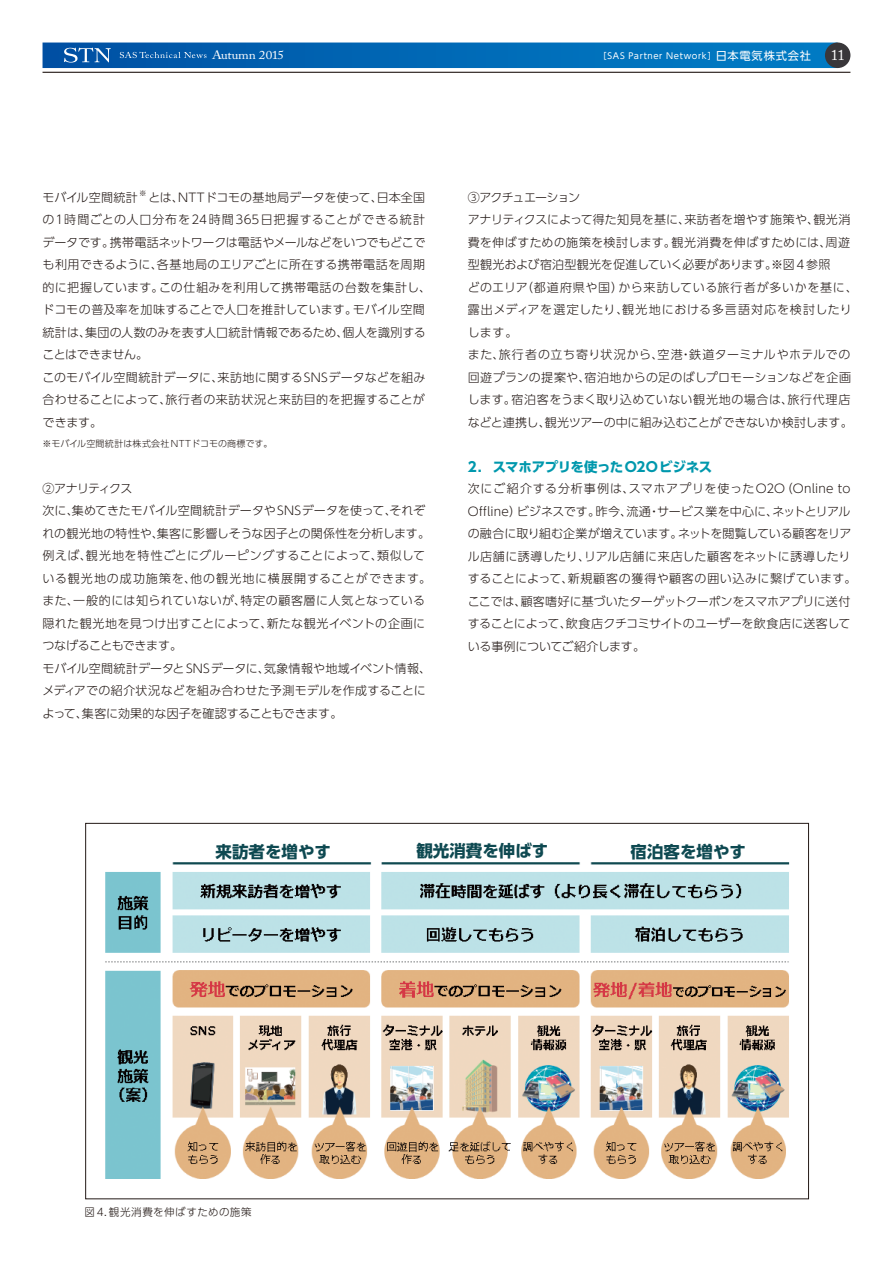
<style>
.page{position:relative;width:893px;height:1263px;background:#fff}
.page>*{position:absolute;margin:0;border:0;box-sizing:border-box;transform-origin:0 0}
.t1{font:700 16.5px "UD Shin Go Pro";color:#0e4951}
.t2{font:15px "Adobe Caslon Pro";color:#fff}
.t3{font:700 13.5px "UD Shin Go Pro";letter-spacing:-.025em;color:#0098ad}
.t4{font:300 12px/22.5px "UD Shin Go Pro";letter-spacing:.015em;color:#231916}
.t5{font:12px "Adobe Caslon Pro";letter-spacing:-.03em;color:#fff;scale:1.1 1}
.t6{font:300 10.5px "UD Shin Go Pro";letter-spacing:.055em;color:#231916}
.t7{font:300 9px "UD Shin Go Pro";letter-spacing:.02em;color:#231916}
.t8{font:8.4px "UD Shin Go Pro";letter-spacing:.075em;color:#fff}
.t9{font:7.5px "UD Shin Go Pro";color:#231916}
.s1{font-size:11.25px}
</style>
<div class="page">
<div style="left:43px;top:43px;width:795px;height:25px;background:linear-gradient(to right,#0052a4,#007dc5)"></div>
<hr style="left:43px;top:72px;width:807px;height:1px;background:#231916">
<svg style="left:64px;top:48px;width:47px;height:15px"></svg>
<svg style="left:120px;top:52px;width:87px;height:6px"></svg>
<div style="left:825px;top:43px;width:25px;height:25px;background:#39373a;border-radius:50%"></div>
<img style="left:105px;top:862px;width:685px;height:317px">
<p class="t5" style="left:212px;top:48px;width:67px">Autumn 2015</p>
<p class="t8" style="left:598px;top:49px;width:215px">［SAS Partner Network］<span class="s1">日本電気株式会社</span></p>
<p class="t2" style="left:831px;top:46px;width:16px">11</p>
<p class="t4" style="left:43px;top:186px;width:97px">モバイル空間統計</p>
<p class="t9" style="left:139px;top:187px;width:9px">※</p>
<p class="t4" style="left:43px;top:186px;width:390px;text-indent:106px">とは、NTTドコモの基地局データを使って、日本全国の1時間ごとの人口分布を24時間365日把握することができる統計データです。携帯電話ネットワークは電話やメールなどをいつでもどこでも利用できるように、各基地局のエリアごとに所在する携帯電話を周期的に把握しています。この仕組みを利用して携帯電話の台数を集計し、ドコモの普及率を加味することで人口を推計しています。モバイル空間統計は、集団の人数のみを表す人口統計情報であるため、個人を識別することはできません。<br>このモバイル空間統計データに、来訪地に関するSNSデータなどを組み合わせることによって、旅行者の来訪状況と来訪目的を把握することができます。</p>
<p class="t7" style="left:43px;top:436px;width:232px">※モバイル空間統計は株式会社NTTドコモの商標です。</p>
<p class="t4" style="left:43px;top:477px;width:390px">②アナリティクス<br>次に、集めてきたモバイル空間統計データやSNSデータを使って、それぞれの観光地の特性や、集客に影響しそうな因子との関係性を分析します。例えば、観光地を特性ごとにグルーピングすることによって、類似している観光地の成功施策を、他の観光地に横展開することができます。また、一般的には知られていないが、特定の顧客層に人気となっている隠れた観光地を見つけ出すことによって、新たな観光イベントの企画につなげることもできます。<br>モバイル空間統計データとSNSデータに、気象情報や地域イベント情報、メディアでの紹介状況などを組み合わせた予測モデルを作成することによって、集客に効果的な因子を確認することもできます。</p>
<p class="t4" style="left:468px;top:186px;width:391px">③アクチュエーション<br>アナリティクスによって得た知見を基に、来訪者を増やす施策や、観光消費を伸ばすための施策を検討します。観光消費を伸ばすためには、周遊型観光および宿泊型観光を促進していく必要があります。※図4参照<br>どのエリア（都道府県や国）から来訪している旅行者が多いかを基に、露出メディアを選定したり、観光地における多言語対応を検討したりします。<br>また、旅行者の立ち寄り状況から、空港・鉄道ターミナルやホテルでの回遊プランの提案や、宿泊地からの足のばしプロモーションなどを企画します。宿泊客をうまく取り込めていない観光地の場合は、旅行代理店などと連携し、観光ツアーの中に組み込むことができないか検討します。</p>
<p class="t3" style="left:468px;top:456px;width:246px">2. スマホアプリを使ったO2Oビジネス</p>
<p class="t4" style="left:468px;top:477px;width:390px">次にご紹介する分析事例は、スマホアプリを使ったO2O（Online to Offline）ビジネスです。昨今、流通・サービス業を中心に、ネットとリアルの融合に取り組む企業が増えています。ネットを閲覧している顧客をリアル店舗に誘導したり、リアル店舗に来店した顧客をネットに誘導したりすることによって、新規顧客の獲得や顧客の囲い込みに繋げています。ここでは、顧客嗜好に基づいたターゲットクーポンをスマホアプリに送付することによって、飲食店クチコミサイトのユーザーを飲食店に送客している事例についてご紹介します。</p>
<h1 class="t1" style="left:216px;top:838px;width:117px">来訪者を増やす</h1>
<h1 class="t1" style="left:416px;top:837px;width:133px">観光消費を伸ばす</h1>
<h1 class="t1" style="left:631px;top:838px;width:117px">宿泊客を増やす</h1>
<p class="t6" style="left:84px;top:1204px;width:180px">図4.観光消費を伸ばすための施策　</p>
</div>
